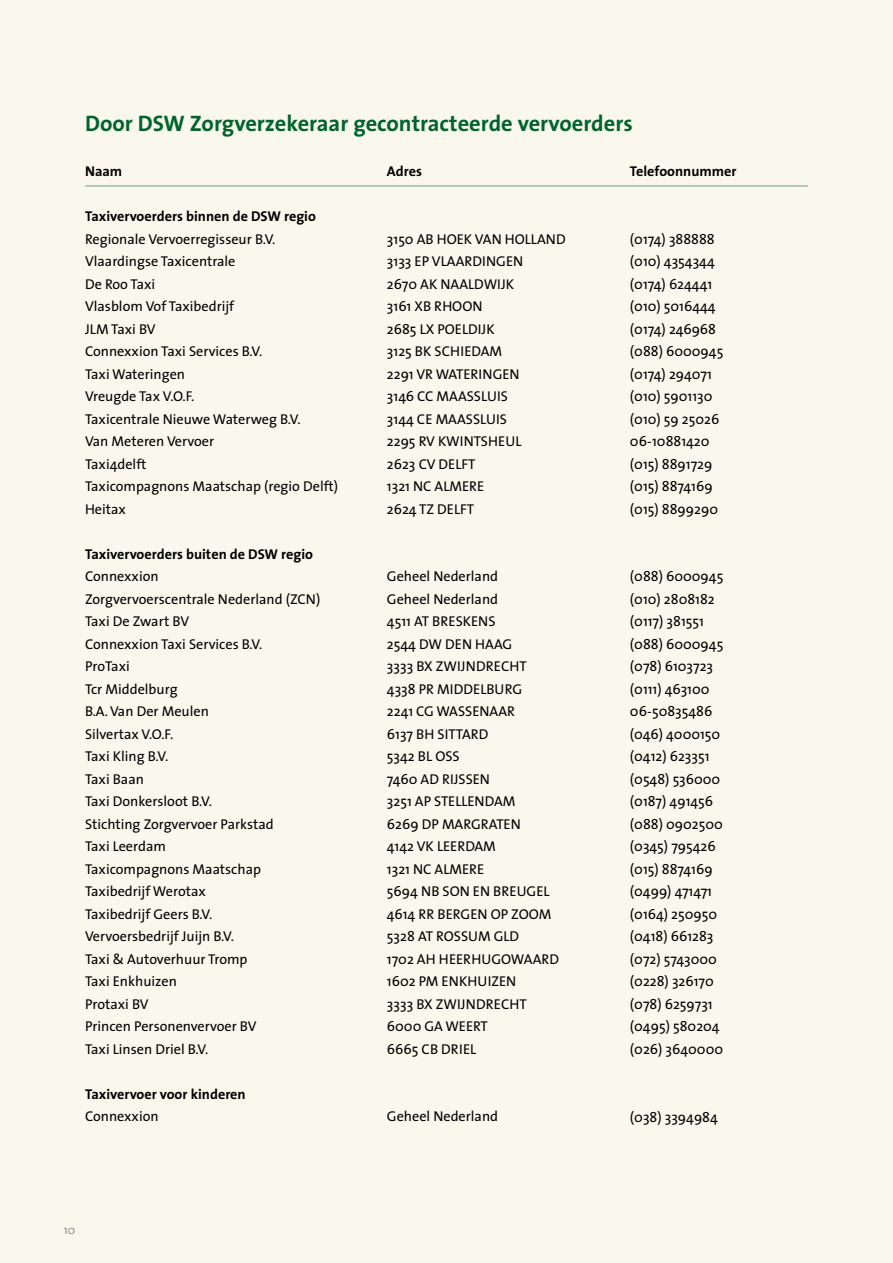
<style>
.page{position:relative;width:893px;height:1263px;background:#faf8ec}
.page>*{position:absolute;margin:0;border:0;box-sizing:border-box;transform-origin:0 0}
.t1{font:700 22.5px "The Sans";color:#00642c}
.t2{font:14.25px/22.5px "The Sans";color:#000}
.t3{font:700 14.25px "The Sans";color:#000}
.t4{font:300 12px "The Sans";color:#6d6e71}
</style>
<div class="page">
<hr style="left:85px;top:186px;width:723px;height:1px;background:#749f7c">
<h1 class="t1" style="left:85px;top:109px;width:549px">Door DSW Zorgverzekeraar gecontracteerde vervoerders</h1>
<p class="t3" style="left:85px;top:162px;width:39px">Naam</p>
<p class="t3" style="left:85px;top:207px;width:232px">Taxivervoerders binnen de DSW regio</p>
<p class="t2" style="left:85px;top:228px;width:254px">Regionale Vervoerregisseur B.V.<br>Vlaardingse Taxicentrale<br>De Roo Taxi<br>Vlasblom Vof Taxibedrijf<br>JLM Taxi BV<br>Connexxion Taxi Services B.V.<br>Taxi Wateringen<br>Vreugde Tax V.O.F.<br>Taxicentrale Nieuwe Waterweg B.V.<br>Van Meteren Vervoer<br>Taxi4delft<br>Taxicompagnons Maatschap (regio Delft)<br>Heitax</p>
<p class="t3" style="left:85px;top:545px;width:230px">Taxivervoerders buiten de DSW regio</p>
<p class="t2" style="left:85px;top:565px;width:237px">Connexxion<br>Zorgvervoerscentrale Nederland (ZCN)<br>Taxi De Zwart BV<br>Connexxion Taxi Services B.V.<br>ProTaxi<br>Tcr Middelburg<br>B.A. Van Der Meulen<br>Silvertax V.O.F.<br>Taxi Kling B.V.<br>Taxi Baan<br>Taxi Donkersloot B.V.<br>Stichting Zorgvervoer Parkstad<br>Taxi Leerdam<br>Taxicompagnons Maatschap<br>Taxibedrijf Werotax<br>Taxibedrijf Geers B.V.<br>Vervoersbedrijf Juijn B.V.<br>Taxi &amp; Autoverhuur Tromp<br>Taxi Enkhuizen<br>Protaxi BV<br>Princen Personenvervoer BV<br>Taxi Linsen Driel B.V.</p>
<p class="t3" style="left:85px;top:1085px;width:162px">Taxivervoer voor kinderen</p>
<p class="t2" style="left:85px;top:1105px;width:75px">Connexxion</p>
<p class="t3" style="left:630px;top:162px;width:108px">Telefoonnummer</p>
<p class="t3" style="left:387px;top:162px;width:37px">Adres</p>
<p class="t2" style="left:630px;top:228px;width:95px">(0174) 388888 (010) 4354344 (0174) 624441 (010) 5016444 (0174) 246968 (088) 6000945 (0174) 294071 (010) 5901130 (010) 59 25026<br>06-10881420 (015) 8891729 (015) 8874169 (015) 8899290</p>
<p class="t2" style="left:387px;top:228px;width:180px">3150 AB HOEK VAN HOLLAND<br>3133 EP VLAARDINGEN<br>2670 AK NAALDWIJK<br>3161 XB RHOON<br>2685 LX POELDIJK<br>3125 BK SCHIEDAM<br>2291 VR WATERINGEN<br>3146 CC MAASSLUIS<br>3144 CE MAASSLUIS<br>2295 RV KWINTSHEUL<br>2623 CV DELFT<br>1321 NC ALMERE<br>2624 TZ DELFT</p>
<p class="t2" style="left:630px;top:565px;width:95px">(088) 6000945 (010) 2808182 (0117) 381551 (088) 6000945 (078) 6103723 (0111) 463100<br>06-50835486 (046) 4000150 (0412) 623351 (0548) 536000 (0187) 491456 (088) 0902500 (0345) 795426 (015) 8874169 (0499) 471471 (0164) 250950 (0418) 661283 (072) 5743000 (0228) 326170 (078) 6259731 (0495) 580204 (026) 3640000</p>
<p class="t2" style="left:387px;top:565px;width:174px">Geheel Nederland<br>Geheel Nederland<br>4511 AT BRESKENS<br>2544 DW DEN HAAG<br>3333 BX ZWIJNDRECHT<br>4338 PR MIDDELBURG<br>2241 CG WASSENAAR<br>6137 BH SITTARD<br>5342 BL OSS<br>7460 AD RIJSSEN<br>3251 AP STELLENDAM<br>6269 DP MARGRATEN<br>4142 VK LEERDAM<br>1321 NC ALMERE<br>5694 NB SON EN BREUGEL<br>4614 RR BERGEN OP ZOOM<br>5328 AT ROSSUM GLD<br>1702 AH HEERHUGOWAARD<br>1602 PM ENKHUIZEN<br>3333 BX ZWIJNDRECHT<br>6000 GA WEERT<br>6665 CB DRIEL</p>
<p class="t2" style="left:630px;top:1105px;width:89px">(038) 3394984</p>
<p class="t2" style="left:387px;top:1105px;width:113px">Geheel Nederland</p>
<p class="t4" style="left:64px;top:1222px;width:13px">10</p>
</div>
